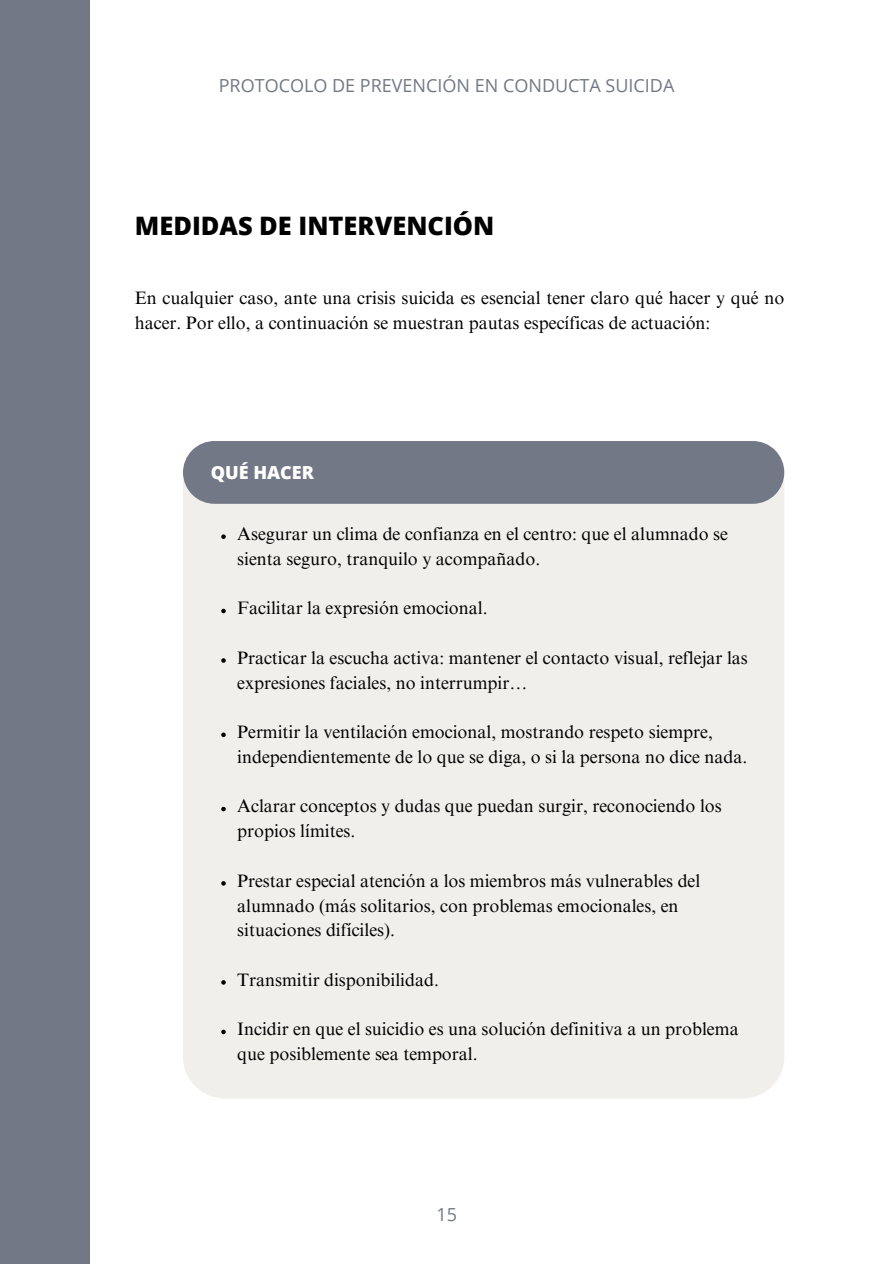
<style>
.page{position:relative;width:894px;height:1264px;background:#fff}
.page>*{position:absolute;margin:0;border:0;box-sizing:border-box;transform-origin:0 0}
.t1{font:800 25.35px "Open Sans";color:#000}
.t2{font:18px/24.8px "Times NRMT Pro";color:#000}
.t3{font:18px "Open Sans";color:#737886}
.t4{font:800 18px "Open Sans";color:#fff}
</style>
<div class="page">
<div style="left:0;top:0;width:89px;height:1263px;background:#737886"></div>
<div style="left:183px;top:504px;width:601px;height:594px;background:#f0efec"></div>
<div style="left:183px;top:441px;width:601px;height:63px;background:#737886"></div>
<svg style="left:221px;top:534px;width:5px;height:5px"></svg>
<svg style="left:221px;top:608px;width:5px;height:5px"></svg>
<svg style="left:221px;top:658px;width:5px;height:4px"></svg>
<svg style="left:221px;top:732px;width:5px;height:5px"></svg>
<svg style="left:221px;top:806px;width:5px;height:5px"></svg>
<svg style="left:221px;top:881px;width:5px;height:4px"></svg>
<svg style="left:221px;top:980px;width:5px;height:4px"></svg>
<svg style="left:221px;top:1029px;width:5px;height:5px"></svg>
<h2 class="t3" style="left:219px;top:73px;width:457px">PROTOCOLO DE PREVENCIÓN EN CONDUCTA SUICIDA</h2>
<p class="t1" style="left:135px;top:207px;width:361px">MEDIDAS DE INTERVENCIÓN</p>
<p class="t2" style="left:135px;top:287px;width:650px">En cualquier caso, ante una crisis suicida es esencial tener claro qué hacer y qué no hacer. Por ello, a continuación se muestran pautas específicas de actuación:</p>
<p class="t4" style="left:211px;top:460px;width:105px">QUÉ HACER</p>
<p class="t2" style="left:237px;top:524px;width:492px">Asegurar un clima de confianza en el centro: que el alumnado se sienta seguro, tranquilo y acompañado.</p>
<p class="t2" style="left:237px;top:598px;width:252px">Facilitar la expresión emocional.</p>
<p class="t2" style="left:237px;top:647px;width:512px">Practicar la escucha activa: mantener el contacto visual, reflejar las expresiones faciales, no interrumpir…</p>
<p class="t2" style="left:237px;top:722px;width:511px">Permitir la ventilación emocional, mostrando respeto siempre, independientemente de lo que se diga, o si la persona no dice nada.</p>
<p class="t2" style="left:237px;top:796px;width:486px">Aclarar conceptos y dudas que puedan surgir, reconociendo los propios límites.</p>
<p class="t2" style="left:237px;top:870px;width:464px">Prestar especial atención a los miembros más vulnerables del alumnado (más solitarios, con problemas emocionales, en situaciones difíciles).</p>
<p class="t2" style="left:237px;top:969px;width:203px">Transmitir disponibilidad.</p>
<p class="t2" style="left:237px;top:1019px;width:503px">Incidir en que el suicidio es una solución definitiva a un problema que posiblemente sea temporal.</p>
<p class="t3" style="left:436px;top:1201px;width:22px">15</p>
</div>
